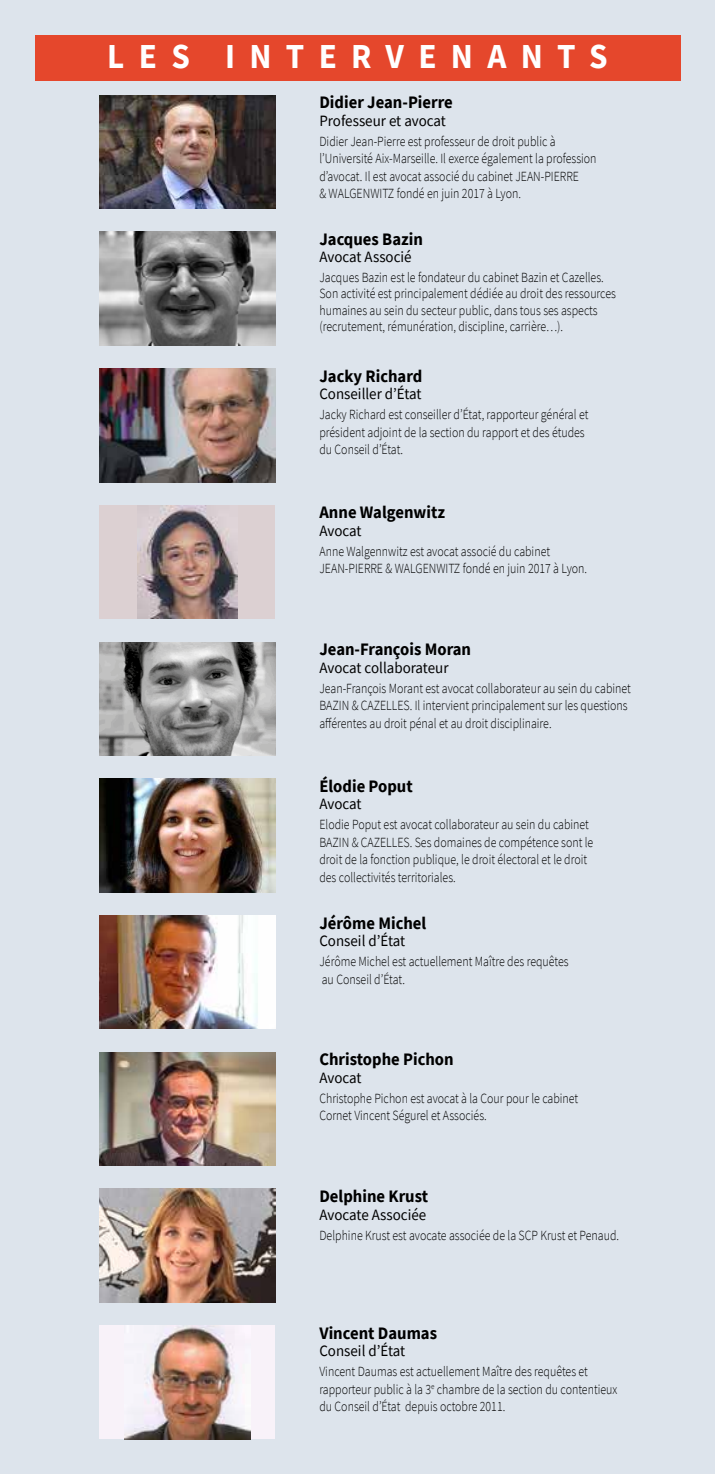
<style>
.page{position:relative;width:715px;height:1474px;background:#fff}
.page>*{position:absolute;margin:0;border:0;box-sizing:border-box;transform-origin:0 0}
.t1{font:700 35px "Source Sans Pro";letter-spacing:.43em;color:#fff;scale:.95 1}
.t2{font:700 17.5px "Source Sans Pro";color:#000;scale:.95 1}
.t3{font:15.75px "Source Sans Pro";color:#000;scale:.95 1}
.t4{font:300 14px/17.5px "Source Sans Pro";color:#000;scale:.85 1}
</style>
<div class="page">
<div style="left:0;top:0;width:714px;height:1473px;background:#dde4ec"></div>
<div style="left:35px;top:35px;width:645px;height:45px;background:#e5472c"></div>
<img style="left:99px;top:95px;width:176px;height:114px">
<img style="left:99px;top:778px;width:176px;height:114px">
<img style="left:99px;top:368px;width:176px;height:114px">
<img style="left:99px;top:232px;width:176px;height:113px">
<img style="left:99px;top:642px;width:176px;height:113px">
<img style="left:99px;top:915px;width:176px;height:113px">
<img style="left:99px;top:1052px;width:176px;height:113px">
<div style="left:99px;top:1325px;width:176px;height:113px;background:#f8f2f9"></div>
<img style="left:124px;top:1325px;width:127px;height:113px">
<div style="left:99px;top:505px;width:176px;height:114px;background:#dcd0d2"></div>
<img style="left:137px;top:505px;width:100px;height:114px">
<img style="left:99px;top:1188px;width:176px;height:114px">
<h1 class="t1" style="left:107px;top:33px;width:528px">LES INTERVENANTS</h1>
<p class="t2" style="left:319px;top:91px;width:142px">Didier Jean-Pierre</p>
<p class="t3" style="left:319px;top:110px;width:135px">Professeur et avocat</p>
<p class="t4" style="left:319px;top:132px;width:327px">Didier Jean-Pierre est professeur de droit public à l’Université Aix-Marseille. Il exerce également la profession d’avocat. Il est avocat associé du cabinet JEAN-PIERRE<br>&amp; WALGENWITZ fondé en juin 2017 à Lyon.</p>
<p class="t2" style="left:319px;top:227px;width:110px">Jacques Bazin</p>
<p class="t3" style="left:319px;top:247px;width:99px">Avocat Associé</p>
<p class="t4" style="left:319px;top:269px;width:350px;line-height:16.6px">Jacques Bazin est le fondateur du cabinet Bazin et Cazelles.<br>Son activité est principalement dédiée au droit des ressources humaines au sein du secteur public, dans tous ses aspects (recrutement, rémunération, discipline, carrière…).</p>
<p class="t2" style="left:319px;top:364px;width:110px">Jacky Richard</p>
<p class="t3" style="left:319px;top:384px;width:109px">Conseiller d’État</p>
<p class="t4" style="left:319px;top:406px;width:318px">Jacky Richard est conseiller d’État, rapporteur général et président adjoint de la section du rapport et des études du Conseil d’État.</p>
<p class="t2" style="left:319px;top:501px;width:134px">Anne Walgenwitz</p>
<p class="t3" style="left:319px;top:520px;width:46px">Avocat</p>
<p class="t4" style="left:319px;top:542px;width:316px">Anne Walgennwitz est avocat associé du cabinet<br>JEAN-PIERRE &amp; WALGENWITZ fondé en juin 2017 à Lyon.</p>
<p class="t2" style="left:319px;top:637px;width:161px">Jean-François Moran</p>
<p class="t3" style="left:319px;top:657px;width:137px">Avocat collaborateur</p>
<p class="t4" style="left:319px;top:679px;width:368px">Jean-François Morant est avocat collaborateur au sein du cabinet<br>BAZIN &amp; CAZELLES. Il intervient principalement sur les questions afférentes au droit pénal et au droit disciplinaire.</p>
<p class="t2" style="left:319px;top:774px;width:100px">Élodie Poput</p>
<p class="t3" style="left:319px;top:794px;width:46px">Avocat</p>
<p class="t4" style="left:319px;top:816px;width:324px">Elodie Poput est avocat collaborateur au sein du cabinet BAZIN &amp; CAZELLES. Ses domaines de compétence sont le droit de la fonction publique, le droit électoral et le droit des collectivités territoriales.</p>
<p class="t2" style="left:319px;top:910px;width:114px">Jérôme Michel</p>
<p class="t3" style="left:319px;top:930px;width:92px">Conseil d’État</p>
<p class="t4" style="left:319px;top:952px;width:295px">Jérôme Michel est actuellement Maître des requêtes au Conseil d’État.</p>
<p class="t2" style="left:319px;top:1047px;width:143px">Christophe Pichon</p>
<p class="t3" style="left:319px;top:1067px;width:46px">Avocat</p>
<p class="t4" style="left:319px;top:1089px;width:306px">Christophe Pichon est avocat à la Cour pour le cabinet<br>Cornet Vincent Ségurel et Associés.</p>
<p class="t2" style="left:319px;top:1184px;width:116px">Delphine Krust</p>
<p class="t3" style="left:319px;top:1204px;width:114px">Avocate Associée</p>
<p class="t4" style="left:319px;top:1226px;width:354px">Delphine Krust est avocate associée de la SCP Krust et Penaud.</p>
<p class="t2" style="left:319px;top:1320px;width:125px">Vincent Daumas</p>
<p class="t3" style="left:319px;top:1340px;width:92px">Conseil d’État</p>
<p class="t4" style="left:319px;top:1362px;width:352px">Vincent Daumas est actuellement Maître des requêtes et rapporteur public à la 3<sup>e</sup> chambre de la section du contentieux du Conseil d’État depuis octobre 2011.</p>
</div>
